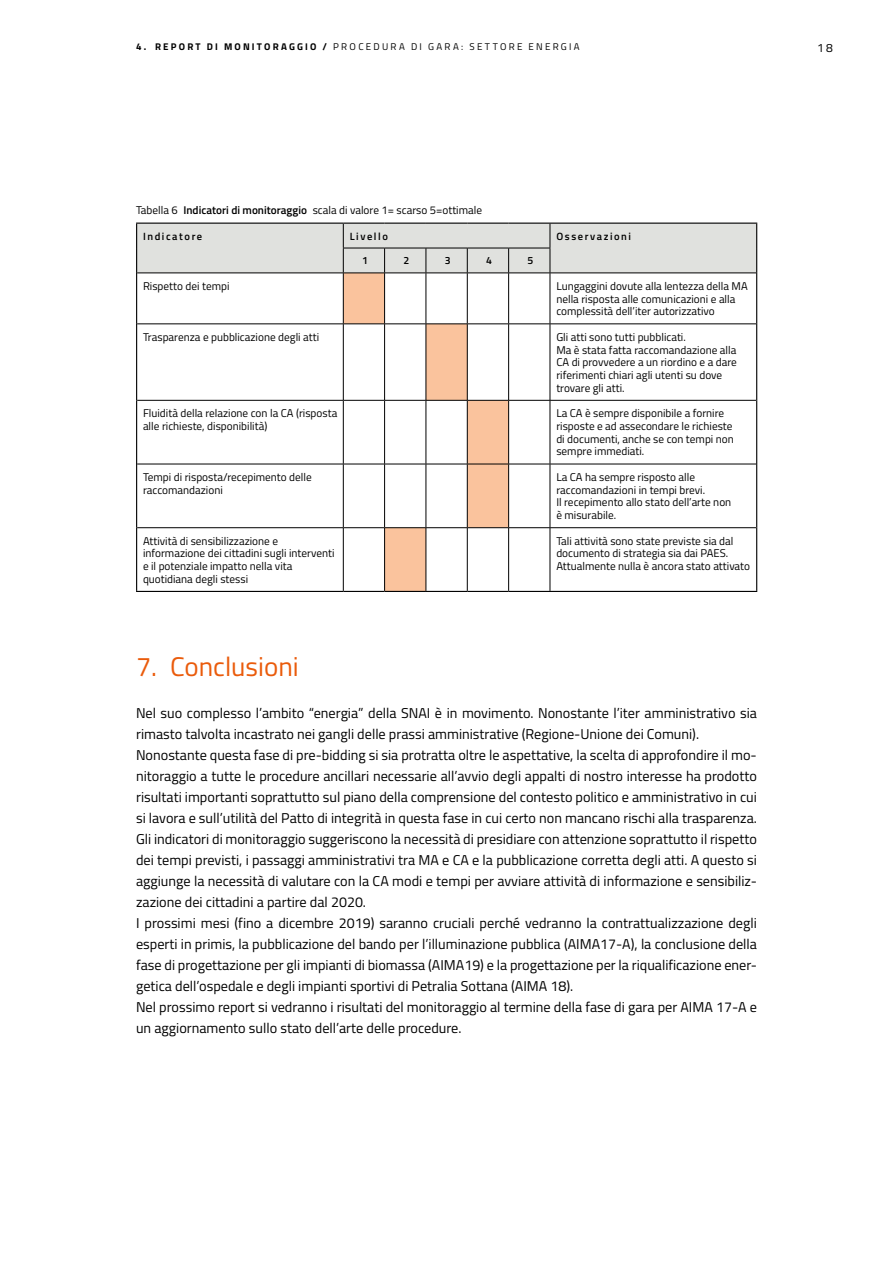
<style>
.page{position:relative;width:893px;height:1263px;background:#fff}
.page>*{position:absolute;margin:0;border:0;box-sizing:border-box;transform-origin:0 0}
.t1{font:27px "Titillium";color:#ea5b0b}
.t2{font:14.25px/21px "Titillium";color:#000}
.t3{font:12px "Titillium";color:#000}
.t4{font:11.25px/12.8px "Titillium";color:#000}
.t5{font:600 10.5px "Titillium";letter-spacing:.15em;color:#000}
.t6{font:9.75px "Titillium";letter-spacing:.235em;color:#000}
.s1{font-weight:700}
.s2{font-weight:600}
</style>
<div class="page">
<svg style="left:344px;top:274px;width:164px;height:317px"></svg>
<hr style="left:136px;top:273px;width:1px;height:51px;background:#000">
<hr style="left:756px;top:273px;width:1px;height:51px;background:#000">
<hr style="left:136px;top:324px;width:1px;height:76px;background:#000">
<hr style="left:756px;top:324px;width:1px;height:76px;background:#000">
<hr style="left:136px;top:400px;width:1px;height:64px;background:#000">
<hr style="left:756px;top:400px;width:1px;height:64px;background:#000">
<hr style="left:136px;top:464px;width:1px;height:64px;background:#000">
<hr style="left:756px;top:464px;width:1px;height:64px;background:#000">
<hr style="left:136px;top:528px;width:1px;height:63px;background:#000">
<hr style="left:756px;top:528px;width:1px;height:63px;background:#000">
<hr style="left:136px;top:591px;width:207px;height:1px;background:#000">
<hr style="left:343px;top:591px;width:42px;height:1px;background:#000">
<hr style="left:385px;top:591px;width:41px;height:1px;background:#000">
<hr style="left:426px;top:591px;width:41px;height:1px;background:#000">
<hr style="left:467px;top:591px;width:42px;height:1px;background:#000">
<hr style="left:509px;top:591px;width:41px;height:1px;background:#000">
<hr style="left:550px;top:591px;width:207px;height:1px;background:#000">
<div style="left:136px;top:223px;width:621px;height:50px;background:#e0e1de"></div>
<hr style="left:137px;top:273px;width:206px;height:1px;background:#000">
<hr style="left:343px;top:273px;width:42px;height:1px;background:#000">
<hr style="left:343px;top:273px;width:1px;height:51px;background:#000">
<hr style="left:385px;top:273px;width:41px;height:1px;background:#000">
<hr style="left:384px;top:273px;width:1px;height:51px;background:#000">
<hr style="left:426px;top:273px;width:41px;height:1px;background:#000">
<hr style="left:426px;top:273px;width:1px;height:51px;background:#000">
<hr style="left:467px;top:273px;width:42px;height:1px;background:#000">
<hr style="left:467px;top:273px;width:1px;height:51px;background:#000">
<hr style="left:509px;top:273px;width:41px;height:1px;background:#000">
<hr style="left:508px;top:273px;width:1px;height:51px;background:#000">
<hr style="left:550px;top:273px;width:206px;height:1px;background:#000">
<hr style="left:550px;top:273px;width:1px;height:51px;background:#000">
<hr style="left:137px;top:324px;width:206px;height:1px;background:#000">
<hr style="left:343px;top:324px;width:42px;height:1px;background:#000">
<hr style="left:343px;top:324px;width:1px;height:76px;background:#000">
<hr style="left:385px;top:324px;width:41px;height:1px;background:#000">
<hr style="left:384px;top:324px;width:1px;height:76px;background:#000">
<hr style="left:426px;top:324px;width:41px;height:1px;background:#000">
<hr style="left:426px;top:324px;width:1px;height:76px;background:#000">
<hr style="left:467px;top:324px;width:42px;height:1px;background:#000">
<hr style="left:467px;top:324px;width:1px;height:76px;background:#000">
<hr style="left:509px;top:324px;width:41px;height:1px;background:#000">
<hr style="left:508px;top:324px;width:1px;height:76px;background:#000">
<hr style="left:550px;top:324px;width:206px;height:1px;background:#000">
<hr style="left:550px;top:324px;width:1px;height:76px;background:#000">
<hr style="left:137px;top:400px;width:206px;height:1px;background:#000">
<hr style="left:343px;top:400px;width:42px;height:1px;background:#000">
<hr style="left:343px;top:401px;width:1px;height:63px;background:#000">
<hr style="left:385px;top:400px;width:41px;height:1px;background:#000">
<hr style="left:384px;top:401px;width:1px;height:63px;background:#000">
<hr style="left:426px;top:400px;width:41px;height:1px;background:#000">
<hr style="left:426px;top:401px;width:1px;height:63px;background:#000">
<hr style="left:467px;top:400px;width:42px;height:1px;background:#000">
<hr style="left:467px;top:401px;width:1px;height:63px;background:#000">
<hr style="left:509px;top:400px;width:41px;height:1px;background:#000">
<hr style="left:508px;top:401px;width:1px;height:63px;background:#000">
<hr style="left:550px;top:400px;width:206px;height:1px;background:#000">
<hr style="left:550px;top:401px;width:1px;height:63px;background:#000">
<hr style="left:137px;top:464px;width:206px;height:1px;background:#000">
<hr style="left:343px;top:464px;width:42px;height:1px;background:#000">
<hr style="left:343px;top:464px;width:1px;height:63px;background:#000">
<hr style="left:385px;top:464px;width:41px;height:1px;background:#000">
<hr style="left:384px;top:464px;width:1px;height:63px;background:#000">
<hr style="left:426px;top:464px;width:41px;height:1px;background:#000">
<hr style="left:426px;top:464px;width:1px;height:63px;background:#000">
<hr style="left:467px;top:464px;width:42px;height:1px;background:#000">
<hr style="left:467px;top:464px;width:1px;height:63px;background:#000">
<hr style="left:509px;top:464px;width:41px;height:1px;background:#000">
<hr style="left:508px;top:464px;width:1px;height:63px;background:#000">
<hr style="left:550px;top:464px;width:206px;height:1px;background:#000">
<hr style="left:550px;top:464px;width:1px;height:63px;background:#000">
<hr style="left:137px;top:527px;width:206px;height:1px;background:#000">
<hr style="left:343px;top:527px;width:42px;height:1px;background:#000">
<hr style="left:343px;top:528px;width:1px;height:63px;background:#000">
<hr style="left:385px;top:527px;width:41px;height:1px;background:#000">
<hr style="left:384px;top:528px;width:1px;height:63px;background:#000">
<hr style="left:426px;top:527px;width:41px;height:1px;background:#000">
<hr style="left:426px;top:528px;width:1px;height:63px;background:#000">
<hr style="left:467px;top:527px;width:42px;height:1px;background:#000">
<hr style="left:467px;top:528px;width:1px;height:63px;background:#000">
<hr style="left:509px;top:527px;width:41px;height:1px;background:#000">
<hr style="left:508px;top:528px;width:1px;height:63px;background:#000">
<hr style="left:550px;top:527px;width:206px;height:1px;background:#000">
<hr style="left:550px;top:528px;width:1px;height:63px;background:#000">
<p class="t6" style="left:136px;top:39px;width:445px"><span class="s1">4. REPORT DI MONITORAGGIO /</span> PROCEDURA DI GARA: SETTORE ENERGIA</p>
<p class="t3" style="left:817px;top:39px;width:17px">18</p>
<p class="t4" style="left:136px;top:203px;width:347px">Tabella 6 <span class="s2">Indicatori di monitoraggio</span> scala di valore 1= scarso 5=ottimale</p>
<p class="t5" style="left:143px;top:228px;width:61px">Indicatore</p>
<p class="t5" style="left:350px;top:228px;width:40px">Livello</p>
<p class="t5" style="left:556px;top:228px;width:76px">Osservazioni</p>
<p class="t5" style="left:362px;top:253px;width:7px">1</p>
<p class="t5" style="left:403px;top:253px;width:7px">2</p>
<p class="t5" style="left:445px;top:253px;width:7px">3</p>
<p class="t5" style="left:486px;top:253px;width:7px">4</p>
<p class="t5" style="left:527px;top:253px;width:7px">5</p>
<p class="t4" style="left:143px;top:279px;width:88px">Rispetto dei tempi</p>
<p class="t4" style="left:556px;top:279px;width:193px">Lungaggini dovute alla lentezza della MA nella risposta alle comunicazioni e alla complessità dell’iter autorizzativo</p>
<p class="t4" style="left:143px;top:330px;width:178px">Trasparenza e pubblicazione degli atti</p>
<p class="t4" style="left:556px;top:330px;width:182px">Gli atti sono tutti pubblicati.<br>Ma è stata fatta raccomandazione alla<br>CA di provvedere a un riordino e a dare riferimenti chiari agli utenti su dove trovare gli atti.</p>
<p class="t4" style="left:143px;top:406px;width:196px">Fluidità della relazione con la CA (risposta alle richieste, disponibilità)</p>
<p class="t4" style="left:556px;top:406px;width:179px">La CA è sempre disponibile a fornire risposte e ad assecondare le richieste di documenti, anche se con tempi non sempre immediati.</p>
<p class="t4" style="left:143px;top:470px;width:170px">Tempi di risposta/recepimento delle raccomandazioni</p>
<p class="t4" style="left:556px;top:470px;width:176px">La CA ha sempre risposto alle raccomandazioni in tempi brevi.<br>Il recepimento allo stato dell’arte non è misurabile.</p>
<p class="t4" style="left:143px;top:534px;width:193px">Attività di sensibilizzazione e informazione dei cittadini sugli interventi e il potenziale impatto nella vita quotidiana degli stessi</p>
<p class="t4" style="left:556px;top:534px;width:195px">Tali attività sono state previste sia dal documento di strategia sia dai PAES.<br>Attualmente nulla è ancora stato attivato</p>
<h1 class="t1" style="left:136px;top:647px;width:164px">7. Conclusioni</h1>
<p class="t2" style="left:136px;top:702px;width:622px">Nel suo complesso l’ambito “energia” della SNAI è in movimento. Nonostante l’iter amministrativo sia rimasto talvolta incastrato nei gangli delle prassi amministrative (Regione-Unione dei Comuni).<br>Nonostante questa fase di pre-bidding si sia protratta oltre le aspettative, la scelta di approfondire il mo&shy;nitoraggio a tutte le procedure ancillari necessarie all’avvio degli appalti di nostro interesse ha prodotto risultati importanti soprattutto sul piano della comprensione del contesto politico e amministrativo in cui si lavora e sull’utilità del Patto di integrità in questa fase in cui certo non mancano rischi alla trasparenza.<br>Gli indicatori di monitoraggio suggeriscono la necessità di presidiare con attenzione soprattutto il rispetto dei tempi previsti, i passaggi amministrativi tra MA e CA e la pubblicazione corretta degli atti. A questo si aggiunge la necessità di valutare con la CA modi e tempi per avviare attività di informazione e sensibiliz&shy;zazione dei cittadini a partire dal 2020.<br>I prossimi mesi (fino a dicembre 2019) saranno cruciali perché vedranno la contrattualizzazione degli esperti in primis, la pubblicazione del bando per l’illuminazione pubblica (AIMA17-A), la conclusione della fase di progettazione per gli impianti di biomassa (AIMA19) e la progettazione per la riqualificazione ener&shy;getica dell’ospedale e degli impianti sportivi di Petralia Sottana (AIMA 18).<br>Nel prossimo report si vedranno i risultati del monitoraggio al termine della fase di gara per AIMA 17-A e un aggiornamento sullo stato dell’arte delle procedure.</p>
</div>
